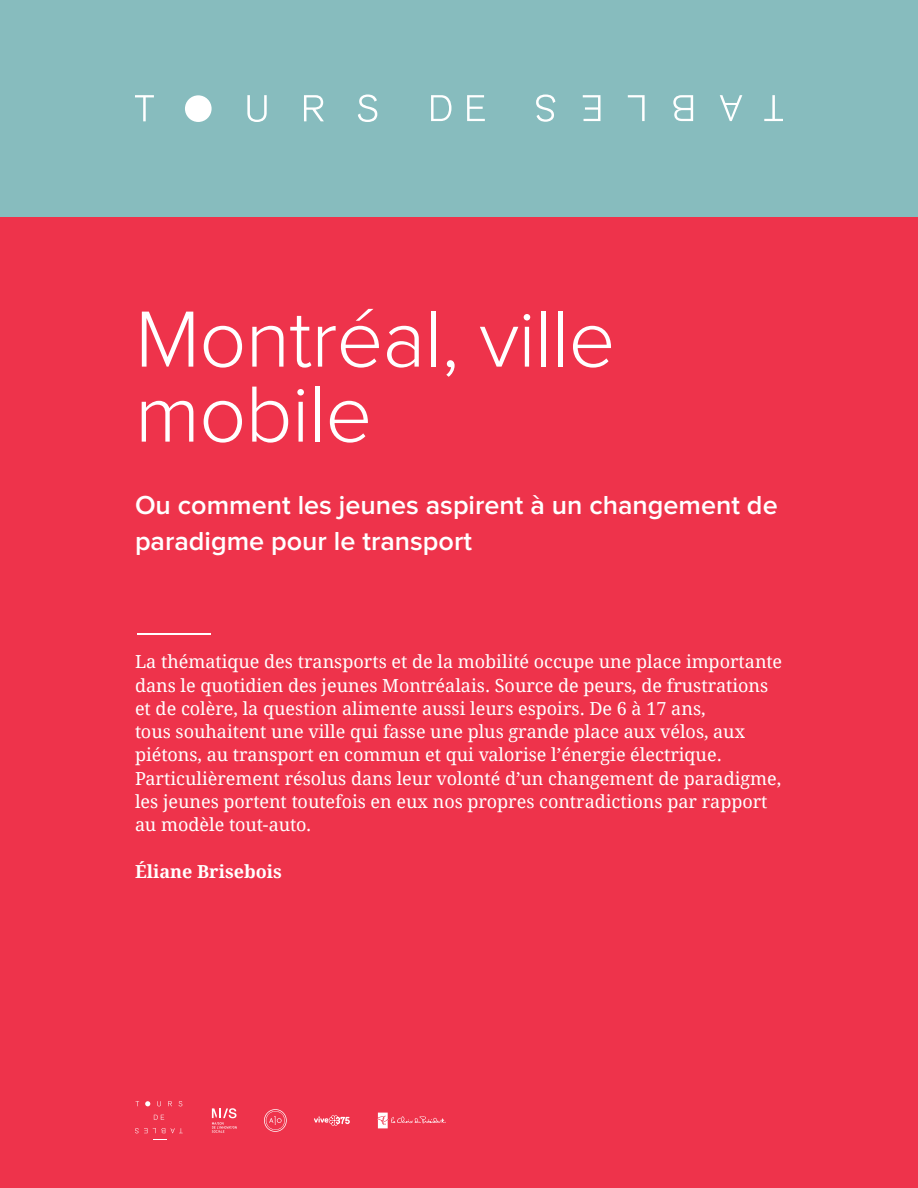
<style>
.page{position:relative;width:918px;height:1188px;background:#fff}
.page>*{position:absolute;margin:0;border:0;box-sizing:border-box;transform-origin:0 0}
.Titre_article{font:300 82.5px/75px "Proxima Nova";letter-spacing:-.01em;color:#fff}
.Sous_titre{font:600 27px/36px "Proxima Nova";color:#fff}
.Droid_Serif{font:27px "Proxima Nova";color:#fff;scale:3.5 1}
.Droid_Serif-2{font:18px/23.2px "Droid Serif";color:#fff}
.Droid_Serif-3{font:700 18px "Droid Serif";color:#fff}
</style>
<div class="page">
<div style="left:0;top:81px;width:918px;height:1107px;background:#ee334b"></div>
<div style="left:0;top:0;width:918px;height:217px;background:#87bcbe"></div>
<svg style="left:431px;top:95px;width:20px;height:26px"></svg>
<svg style="left:467px;top:95px;width:18px;height:26px"></svg>
<div style="left:185px;top:95px;width:27px;height:27px;background:#fff;border-radius:50%"></div>
<svg style="left:135px;top:95px;width:19px;height:26px"></svg>
<svg style="left:247px;top:95px;width:20px;height:27px"></svg>
<svg style="left:304px;top:95px;width:20px;height:26px"></svg>
<svg style="left:358px;top:94px;width:19px;height:28px"></svg>
<svg style="left:764px;top:95px;width:19px;height:26px"></svg>
<svg style="left:720px;top:95px;width:22px;height:26px"></svg>
<svg style="left:673px;top:95px;width:20px;height:26px"></svg>
<svg style="left:628px;top:95px;width:17px;height:26px"></svg>
<svg style="left:583px;top:95px;width:18px;height:26px"></svg>
<svg style="left:536px;top:95px;width:19px;height:27px"></svg>
<svg style="left:154px;top:1115px;width:10px;height:5px"></svg>
<svg style="left:153px;top:1139px;width:14px;height:1px"></svg>
<svg style="left:145px;top:1101px;width:5px;height:5px"></svg>
<svg style="left:157px;top:1101px;width:4px;height:5px"></svg>
<svg style="left:168px;top:1101px;width:4px;height:5px"></svg>
<svg style="left:179px;top:1101px;width:3px;height:5px"></svg>
<svg style="left:162px;top:1128px;width:21px;height:5px"></svg>
<svg style="left:135px;top:1128px;width:12px;height:5px"></svg>
<svg style="left:212px;top:1108px;width:25px;height:25px"></svg>
<svg style="left:377px;top:1113px;width:69px;height:15px"></svg>
<svg style="left:314px;top:1115px;width:36px;height:11px"></svg>
<svg style="left:264px;top:1109px;width:23px;height:23px"></svg>
<p class="Titre_article" style="left:135px;top:303px;width:482px">Montréal, ville mobile</p>
<p class="Sous_titre" style="left:135px;top:487px;width:644px">Ou comment les jeunes aspirent à un changement de paradigme pour le transport</p>
<p class="Droid_Serif" style="left:135px;top:616px;width:24px">—</p>
<p class="Droid_Serif-2" style="left:135px;top:650px;width:649px">La thématique des transports et de la mobilité occupe une place importante dans le quotidien des jeunes Montréalais. Source de peurs, de frustrations et de colère, la question alimente aussi leurs espoirs. De 6 à 17 ans,<br>tous souhaitent une ville qui fasse une plus grande place aux vélos, aux piétons, au transport en commun et qui valorise l’énergie électrique.<br>Particulièrement résolus dans leur volonté d’un changement de paradigme, les jeunes portent toutefois en eux nos propres contradictions par rapport au modèle tout-auto.</p>
<p class="Droid_Serif-3" style="left:135px;top:860px;width:148px">Éliane Brisebois</p>
</div>
